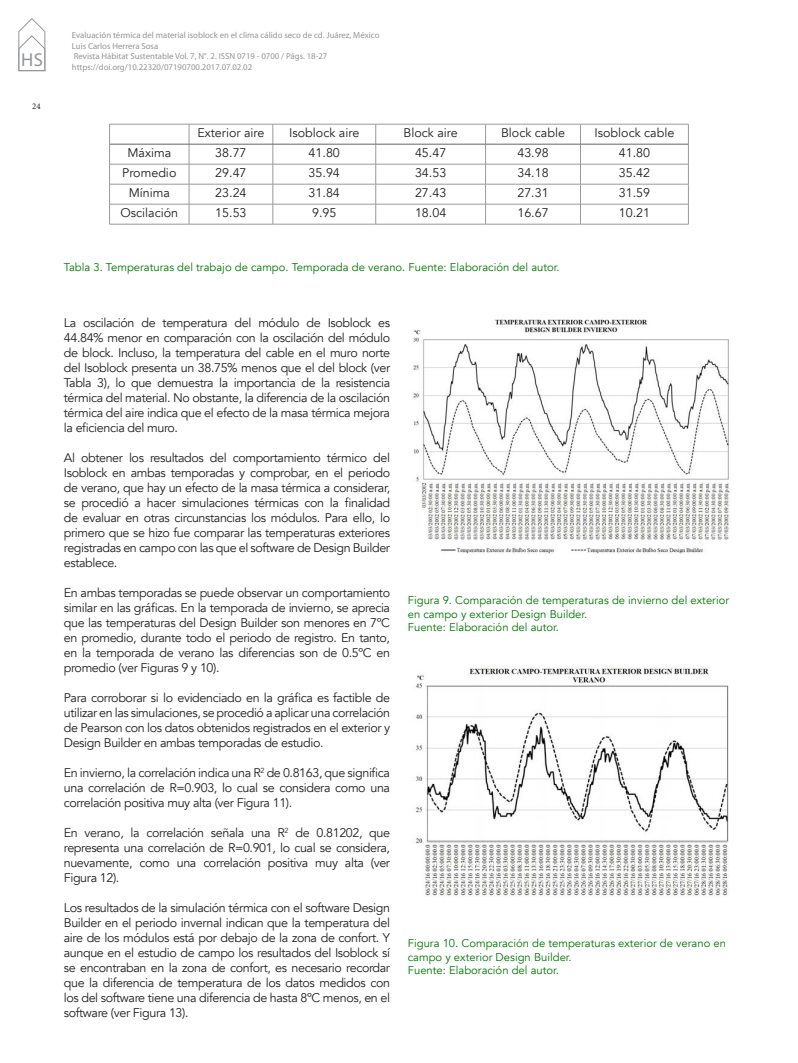
<style>
.page{position:relative;width:798px;height:1063px;background:#fff}
.page>*{position:absolute;margin:0;border:0;box-sizing:border-box;transform-origin:0 0}
.t1{font:18.75px "Myriad Pro";color:#939598}
._07_CUERPO_TEXTO{font:12.5px/15px "Avenir";letter-spacing:-.03em;color:#231f20;text-align:justify}
._07_CUERPO_TEXTO-2{font:12.5px "Avenir";color:#231f20}
._09_PIE_DE_FOTOS{font:11.25px/13.5px "Avenir";color:#007800}
.t2{font:8.75px/10.5px "Myriad Pro";color:#939598}
.t3{font:8.75px "Minion Pro";color:#231f20}
</style>
<div class="page">
<svg style="left:19px;top:18px;width:26px;height:53px"></svg>
<hr style="left:109px;top:124px;width:80px;height:1px;background:#999">
<hr style="left:189px;top:124px;width:84px;height:1px;background:#999">
<hr style="left:273px;top:124px;width:102px;height:1px;background:#999">
<hr style="left:375px;top:124px;width:110px;height:1px;background:#999">
<hr style="left:485px;top:124px;width:95px;height:1px;background:#999">
<hr style="left:580px;top:124px;width:108px;height:1px;background:#999">
<hr style="left:109px;top:164px;width:80px;height:1px;background:#999">
<hr style="left:189px;top:164px;width:84px;height:1px;background:#999">
<hr style="left:273px;top:164px;width:102px;height:1px;background:#999">
<hr style="left:375px;top:164px;width:110px;height:1px;background:#999">
<hr style="left:485px;top:164px;width:95px;height:1px;background:#999">
<hr style="left:580px;top:164px;width:108px;height:1px;background:#999">
<hr style="left:109px;top:184px;width:80px;height:1px;background:#999">
<hr style="left:189px;top:184px;width:84px;height:1px;background:#999">
<hr style="left:273px;top:184px;width:102px;height:1px;background:#999">
<hr style="left:375px;top:184px;width:110px;height:1px;background:#999">
<hr style="left:485px;top:184px;width:95px;height:1px;background:#999">
<hr style="left:580px;top:184px;width:108px;height:1px;background:#999">
<hr style="left:109px;top:204px;width:80px;height:1px;background:#999">
<svg style="left:109px;top:124px;width:1px;height:100px"></svg>
<hr style="left:189px;top:204px;width:84px;height:1px;background:#999">
<svg style="left:189px;top:124px;width:1px;height:100px"></svg>
<hr style="left:273px;top:204px;width:102px;height:1px;background:#999">
<svg style="left:272px;top:124px;width:1px;height:100px"></svg>
<hr style="left:375px;top:204px;width:110px;height:1px;background:#999">
<svg style="left:375px;top:124px;width:1px;height:100px"></svg>
<hr style="left:485px;top:204px;width:95px;height:1px;background:#999">
<svg style="left:485px;top:124px;width:1px;height:100px"></svg>
<hr style="left:580px;top:204px;width:108px;height:1px;background:#999">
<svg style="left:580px;top:124px;width:1px;height:100px"></svg>
<svg style="left:688px;top:124px;width:1px;height:100px"></svg>
<hr style="left:109px;top:224px;width:80px;height:1px;background:#999">
<hr style="left:189px;top:224px;width:84px;height:1px;background:#999">
<hr style="left:273px;top:224px;width:102px;height:1px;background:#999">
<hr style="left:375px;top:224px;width:110px;height:1px;background:#999">
<hr style="left:485px;top:224px;width:95px;height:1px;background:#999">
<hr style="left:580px;top:224px;width:108px;height:1px;background:#999">
<hr style="left:110px;top:144px;width:79px;height:1px;background:#666">
<hr style="left:189px;top:144px;width:84px;height:1px;background:#666">
<hr style="left:273px;top:144px;width:102px;height:1px;background:#666">
<hr style="left:375px;top:144px;width:110px;height:1px;background:#666">
<hr style="left:485px;top:144px;width:95px;height:1px;background:#666">
<hr style="left:580px;top:144px;width:108px;height:1px;background:#666">
<img style="left:413px;top:319px;width:317px;height:235px">
<img style="left:415px;top:667px;width:314px;height:229px">
<h1 class="t1" style="left:21px;top:48px;width:24px">HS</h1>
<p class="t3" style="left:32px;top:101px;width:10px">24</p>
<p class="t2" style="left:72px;top:30px;width:309px">Evaluación térmica del material isoblock en el clima cálido seco de cd. Juárez, México<br>Luis Carlos Herrera Sosa<br>Revista Hábitat Sustentable Vol. 7, N°. 2. ISSN 0719 - 0700 / Págs. 18-27</p>
<p class="t2" style="left:72px;top:62px;width:182px">https://doi.org/10.22320/07190700.2017.07.02.02</p>
<p class="_07_CUERPO_TEXTO-2" style="left:197px;top:125px;width:69px">Exterior aire</p>
<p class="_07_CUERPO_TEXTO-2" style="left:289px;top:125px;width:71px">Isoblock aire</p>
<p class="_07_CUERPO_TEXTO-2" style="left:403px;top:125px;width:56px">Block aire</p>
<p class="_07_CUERPO_TEXTO-2" style="left:501px;top:125px;width:65px">Block cable</p>
<p class="_07_CUERPO_TEXTO-2" style="left:594px;top:125px;width:81px">Isoblock cable</p>
<p class="_07_CUERPO_TEXTO" style="left:127px;top:145px;width:45px">Máxima</p>
<p class="_07_CUERPO_TEXTO" style="left:215px;top:145px;width:33px">38.77</p>
<p class="_07_CUERPO_TEXTO" style="left:308px;top:145px;width:33px">41.80</p>
<p class="_07_CUERPO_TEXTO" style="left:415px;top:145px;width:33px">45.47</p>
<p class="_07_CUERPO_TEXTO" style="left:517px;top:145px;width:33px">43.98</p>
<p class="_07_CUERPO_TEXTO" style="left:618px;top:145px;width:33px">41.80</p>
<p class="_07_CUERPO_TEXTO-2" style="left:122px;top:165px;width:56px">Promedio</p>
<p class="_07_CUERPO_TEXTO" style="left:215px;top:165px;width:33px">29.47</p>
<p class="_07_CUERPO_TEXTO" style="left:308px;top:165px;width:33px">35.94</p>
<p class="_07_CUERPO_TEXTO" style="left:415px;top:165px;width:33px">34.53</p>
<p class="_07_CUERPO_TEXTO" style="left:517px;top:165px;width:33px">34.18</p>
<p class="_07_CUERPO_TEXTO" style="left:618px;top:165px;width:33px">35.42</p>
<p class="_07_CUERPO_TEXTO" style="left:129px;top:185px;width:43px">Mínima</p>
<p class="_07_CUERPO_TEXTO" style="left:215px;top:185px;width:33px">23.24</p>
<p class="_07_CUERPO_TEXTO" style="left:308px;top:185px;width:33px">31.84</p>
<p class="_07_CUERPO_TEXTO" style="left:415px;top:185px;width:33px">27.43</p>
<p class="_07_CUERPO_TEXTO" style="left:517px;top:185px;width:33px">27.31</p>
<p class="_07_CUERPO_TEXTO" style="left:618px;top:185px;width:33px">31.59</p>
<p class="_07_CUERPO_TEXTO-2" style="left:120px;top:205px;width:59px">Oscilación</p>
<p class="_07_CUERPO_TEXTO" style="left:215px;top:205px;width:33px">15.53</p>
<p class="_07_CUERPO_TEXTO" style="left:312px;top:205px;width:26px">9.95</p>
<p class="_07_CUERPO_TEXTO" style="left:415px;top:205px;width:33px">18.04</p>
<p class="_07_CUERPO_TEXTO" style="left:517px;top:205px;width:33px">16.67</p>
<p class="_07_CUERPO_TEXTO" style="left:618px;top:205px;width:33px">10.21</p>
<p class="_09_PIE_DE_FOTOS" style="left:64px;top:261px;width:497px">Tabla 3. Temperaturas del trabajo de campo. Temporada de verano. Fuente: Elaboración del autor.</p>
<p class="_07_CUERPO_TEXTO" style="left:64px;top:315px;width:328px">La oscilación de temperatura del módulo de Isoblock es 44.84% menor en comparación con la oscilación del módulo de block. Incluso, la temperatura del cable en el muro norte del Isoblock presenta un 38.75% menos que el del block (ver Tabla 3), lo que demuestra la importancia de la resistencia térmica del material. No obstante, la diferencia de la oscilación térmica del aire indica que el efecto de la masa térmica mejora la eficiencia del muro.</p>
<p class="_07_CUERPO_TEXTO" style="left:64px;top:450px;width:328px">Al obtener los resultados del comportamiento térmico del Isoblock en ambas temporadas y comprobar, en el periodo de verano, que hay un efecto de la masa térmica a considerar, se procedió a hacer simulaciones térmicas con la finalidad de evaluar en otras circunstancias los módulos. Para ello, lo primero que se hizo fue comparar las temperaturas exteriores registradas en campo con las que el software de Design Builder establece.</p>
<p class="_07_CUERPO_TEXTO" style="left:64px;top:585px;width:327px">En ambas temporadas se puede observar un comportamiento similar en las gráficas. En la temporada de invierno, se aprecia que las temperaturas del Design Builder son menores en 7ºC en promedio, durante todo el periodo de registro. En tanto, en la temporada de verano las diferencias son de 0.5ºC en promedio (ver Figuras 9 y 10).</p>
<p class="_07_CUERPO_TEXTO" style="left:64px;top:690px;width:328px">Para corroborar si lo evidenciado en la gráfica es factible de utilizar en las simulaciones, se procedió a aplicar una correlación de Pearson con los datos obtenidos registrados en el exterior y Design Builder en ambas temporadas de estudio.</p>
<p class="_07_CUERPO_TEXTO" style="left:64px;top:765px;width:327px">En invierno, la correlación indica una R<sup>2</sup> de 0.8163, que significa una correlación de R=0.903, lo cual se considera como una correlación positiva muy alta (ver Figura 11).</p>
<p class="_07_CUERPO_TEXTO" style="left:64px;top:825px;width:327px">En verano, la correlación señala una R<sup>2</sup> de 0.81202, que representa una correlación de R=0.901, lo cual se considera, nuevamente, como una correlación positiva muy alta (ver Figura 12).</p>
<p class="_07_CUERPO_TEXTO" style="left:64px;top:900px;width:327px">Los resultados de la simulación térmica con el software Design Builder en el periodo invernal indican que la temperatura del aire de los módulos está por debajo de la zona de confort. Y aunque en el estudio de campo los resultados del Isoblock sí se encontraban en la zona de confort, es necesario recordar que la diferencia de temperatura de los datos medidos con los del software tiene una diferencia de hasta 8ºC menos, en el software (ver Figura 13).</p>
<p class="_09_PIE_DE_FOTOS" style="left:407px;top:594px;width:322px">Figura 9. Comparación de temperaturas de invierno del exterior en campo y exterior Design Builder.</p>
<p class="_09_PIE_DE_FOTOS" style="left:407px;top:621px;width:153px">Fuente: Elaboración del autor.</p>
<p class="_09_PIE_DE_FOTOS" style="left:407px;top:937px;width:319px">Figura 10. Comparación de temperaturas exterior de verano en campo y exterior Design Builder.</p>
<p class="_09_PIE_DE_FOTOS" style="left:407px;top:964px;width:153px">Fuente: Elaboración del autor.</p>
</div>
